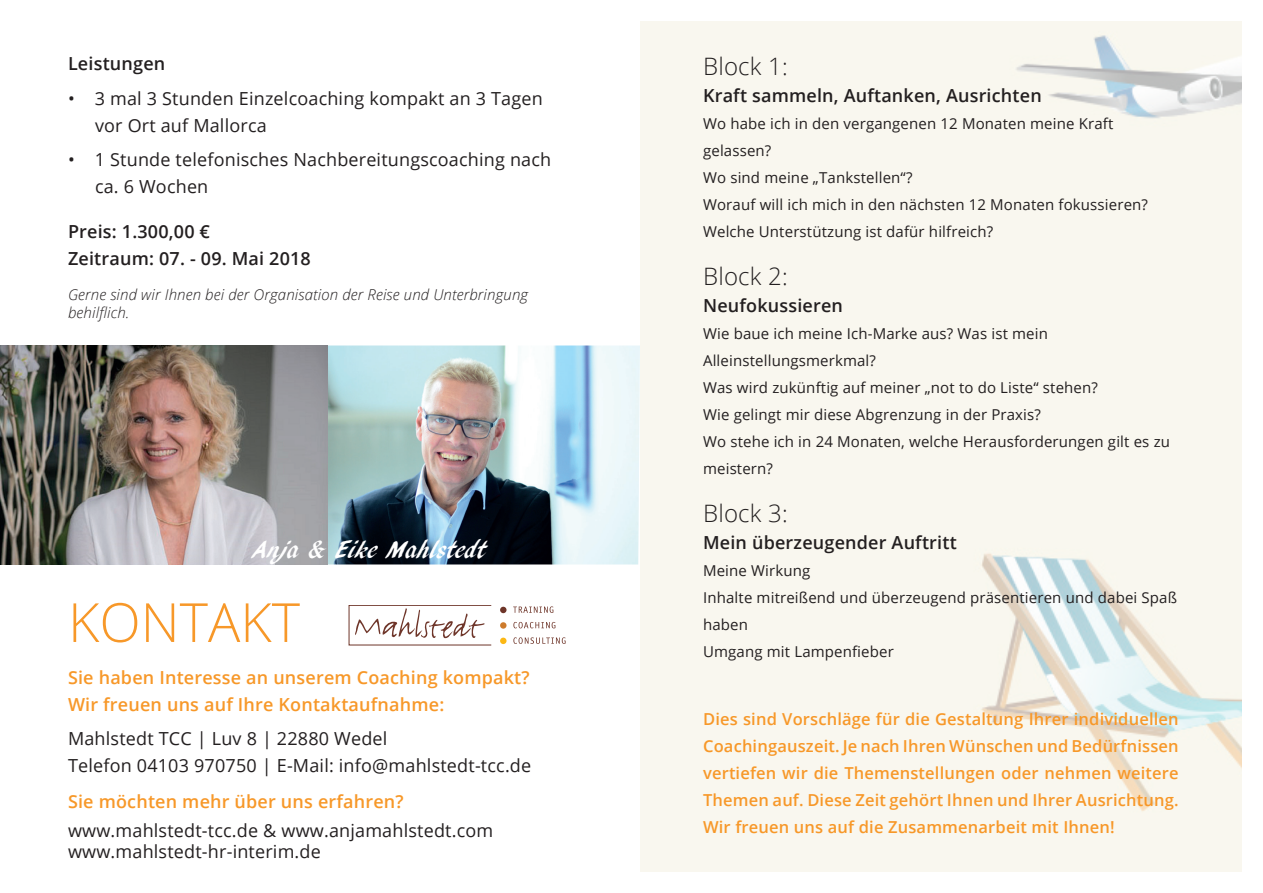
<style>
.page{position:relative;width:1263px;height:893px;background:#fff}
.page>*{position:absolute;margin:0;border:0;box-sizing:border-box;transform-origin:0 0}
.t1{font:300 54px "Open Sans";color:#f79829}
.t2{font:25.5px "ARBLANCA";color:#fff}
.t3{font:300 24px "Open Sans";letter-spacing:.01em;color:#231f20}
.t4{font:18px/27px "Open Sans";letter-spacing:.01em;color:#231f20}
.t5{font:600 18px/27px "Open Sans";letter-spacing:.01em;color:#231f20}
.t6{font:600 18px/27px "Open Sans";letter-spacing:.01em;color:#f79829}
.t7{font:600 16.5px/27px "Open Sans";letter-spacing:.01em;color:#f79829;text-align:justify}
.t8{font:15px/27px "Open Sans";letter-spacing:.01em;color:#231f20}
.t9{font:italic 300 15px/18px "Open Sans";letter-spacing:.01em;color:#231f20}
</style>
<div class="page">
<img style="left:327px;top:345px;width:303px;height:219px">
<div style="left:640px;top:21px;width:602px;height:851px;background:#f9f7ef"></div>
<img style="left:0;top:345px;width:327px;height:219px">
<div style="left:349px;top:605px;width:143px;height:40px;border:1px solid #6e3529"></div>
<svg style="left:500px;top:607px;width:6px;height:6px"></svg>
<div style="left:500px;top:622px;width:6px;height:7px;background:#cd7b2c;border-radius:50%"></div>
<svg style="left:500px;top:638px;width:6px;height:6px"></svg>
<svg style="left:513px;top:606px;width:40px;height:7px"></svg>
<svg style="left:513px;top:622px;width:42px;height:6px"></svg>
<svg style="left:513px;top:637px;width:53px;height:7px"></svg>
<svg style="left:355px;top:608px;width:130px;height:31px"></svg>
<p class="t5" style="left:68px;top:50px;width:99px">Leistungen</p>
<p class="t4" style="left:95px;top:84px;width:449px;text-indent:-27px">• 3 mal 3 Stunden Einzelcoaching kompakt an 3 Tagen vor Ort auf Mallorca</p>
<p class="t4" style="left:95px;top:146px;width:458px;text-indent:-27px">• 1 Stunde telefonisches Nachbereitungscoaching nach ca. 6 Wochen</p>
<p class="t5" style="left:68px;top:218px;width:244px">Preis: 1.300,00 €<br>Zeitraum: 07. - 09. Mai 2018</p>
<p class="t9" style="left:68px;top:285px;width:462px">Gerne sind wir Ihnen bei der Organisation der Reise und Unterbringung behilflich.</p>
<h2 class="t2" style="left:253px;top:536px;width:234px">Anja &amp; Eike Mahlstedt</h2>
<h1 class="t1" style="left:68px;top:585px;width:233px">KONTAKT</h1>
<p class="t6" style="left:68px;top:663px;width:463px">Sie haben Interesse an unserem Coaching kompakt?<br>Wir freuen uns auf Ihre Kontaktaufnahme:</p>
<p class="t4" style="left:68px;top:724px;width:465px">Mahlstedt TCC | Luv 8 | 22880 Wedel<br>Telefon 04103 970750 | E-Mail: info@mahlstedt-tcc.de</p>
<p class="t6" style="left:68px;top:788px;width:337px">Sie möchten mehr über uns erfahren?</p>
<p class="t4" style="left:68px;top:819px;width:427px;line-height:21px">www.mahlstedt-tcc.de &amp; www.anjamahlstedt.com www.mahlstedt-hr-interim.de</p>
<h3 class="t3" style="left:703px;top:50px;width:86px">Block 1:</h3>
<p class="t5" style="left:703px;top:81px;width:340px">Kraft sammeln, Auftanken, Ausrichten</p>
<p class="t8" style="left:703px;top:109px;width:446px">Wo habe ich in den vergangenen 12 Monaten meine Kraft gelassen?<br>Wo sind meine „Tankstellen“?<br>Worauf will ich mich in den nächsten 12 Monaten fokussieren?<br>Welche Unterstützung ist dafür hilfreich?</p>
<h3 class="t3" style="left:703px;top:260px;width:86px">Block 2:</h3>
<p class="t5" style="left:703px;top:291px;width:141px">Neufokussieren</p>
<p class="t8" style="left:703px;top:319px;width:468px">Wie baue ich meine Ich-Marke aus? Was ist mein Alleinstellungsmerkmal?<br>Was wird zukünftig auf meiner „not to do Liste“ stehen?<br>Wie gelingt mir diese Abgrenzung in der Praxis?<br>Wo stehe ich in 24 Monaten, welche Herausforderungen gilt es zu meistern?</p>
<h3 class="t3" style="left:703px;top:497px;width:86px">Block 3:</h3>
<p class="t5" style="left:703px;top:528px;width:255px">Mein überzeugender Auftritt</p>
<p class="t8" style="left:703px;top:556px;width:476px">Meine Wirkung<br>Inhalte mitreißend und überzeugend präsentieren und dabei Spaß haben<br>Umgang mit Lampenfieber</p>
<p class="t7" style="left:703px;top:705px;width:477px">Dies sind Vorschläge für die Gestaltung Ihrer individuellen Coachingauszeit. Je nach Ihren Wünschen und Bedürfnissen vertiefen wir die Themenstellungen oder nehmen weitere Themen auf. Diese Zeit gehört Ihnen und Ihrer Ausrichtung.<br>Wir freuen uns auf die Zusammenarbeit mit Ihnen!</p>
</div>
